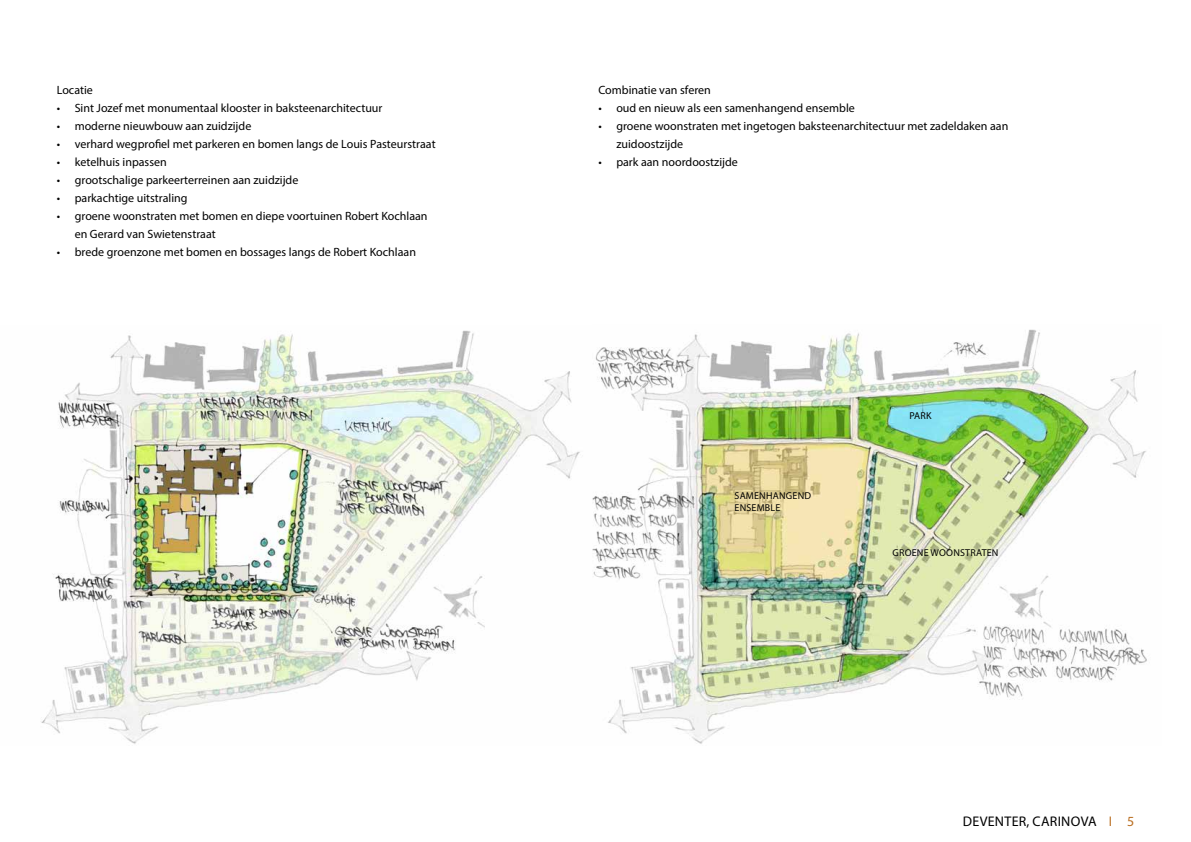
<style>
.page{position:relative;width:1191px;height:842px;background:#fff}
.page>*{position:absolute;margin:0;border:0;box-sizing:border-box;transform-origin:0 0}
.t1{font:14px "Myriad Pro";letter-spacing:.02em;color:#000}
.t2{font:12px/18px "Myriad Pro";color:#000}
.t3{font:10px/12px "Myriad Pro";letter-spacing:.02em;color:#000}
.s1{color:#ba6f22}
</style>
<div class="page">
<img style="left:41px;top:330px;width:539px;height:414px">
<img style="left:592px;top:329px;width:555px;height:415px">
<p class="t2" style="left:57px;top:81px;width:38px">Locatie</p>
<p class="t2" style="left:57px;top:99px;width:327px">• Sint Jozef met monumentaal klooster in baksteenarchitectuur</p>
<p class="t2" style="left:57px;top:117px;width:196px">• moderne nieuwbouw aan zuidzijde</p>
<p class="t2" style="left:57px;top:135px;width:380px">• verhard wegprofiel met parkeren en bomen langs de Louis Pasteurstraat</p>
<p class="t2" style="left:57px;top:153px;width:112px">• ketelhuis inpassen</p>
<p class="t2" style="left:57px;top:171px;width:243px">• grootschalige parkeerterreinen aan zuidzijde</p>
<p class="t2" style="left:57px;top:189px;width:132px">• parkachtige uitstraling</p>
<p class="t2" style="left:75px;top:207px;width:354px;text-indent:-18px">• groene woonstraten met bomen en diepe voortuinen Robert Kochlaan en Gerard van Swietenstraat</p>
<p class="t2" style="left:57px;top:243px;width:361px">• brede groenzone met bomen en bossages langs de Robert Kochlaan</p>
<p class="t2" style="left:598px;top:81px;width:114px">Combinatie van sferen</p>
<p class="t2" style="left:598px;top:99px;width:258px">• oud en nieuw als een samenhangend ensemble</p>
<p class="t2" style="left:616px;top:117px;width:393px;text-indent:-18px">• groene woonstraten met ingetogen baksteenarchitectuur met zadeldaken aan zuidoostzijde</p>
<p class="t2" style="left:598px;top:153px;width:141px">• park aan noordoostzijde</p>
<p class="t3" style="left:734px;top:490px;width:78px">SAMENHANGEND<br>ENSEMBLE</p>
<p class="t3" style="left:909px;top:410px;width:24px">PARK</p>
<p class="t3" style="left:892px;top:546px;width:108px">GROENE WOONSTRATEN</p>
<p class="t1" style="left:962px;top:812px;width:173px">DEVENTER, CARINOVA <span class="s1">I 5</span></p>
</div>
